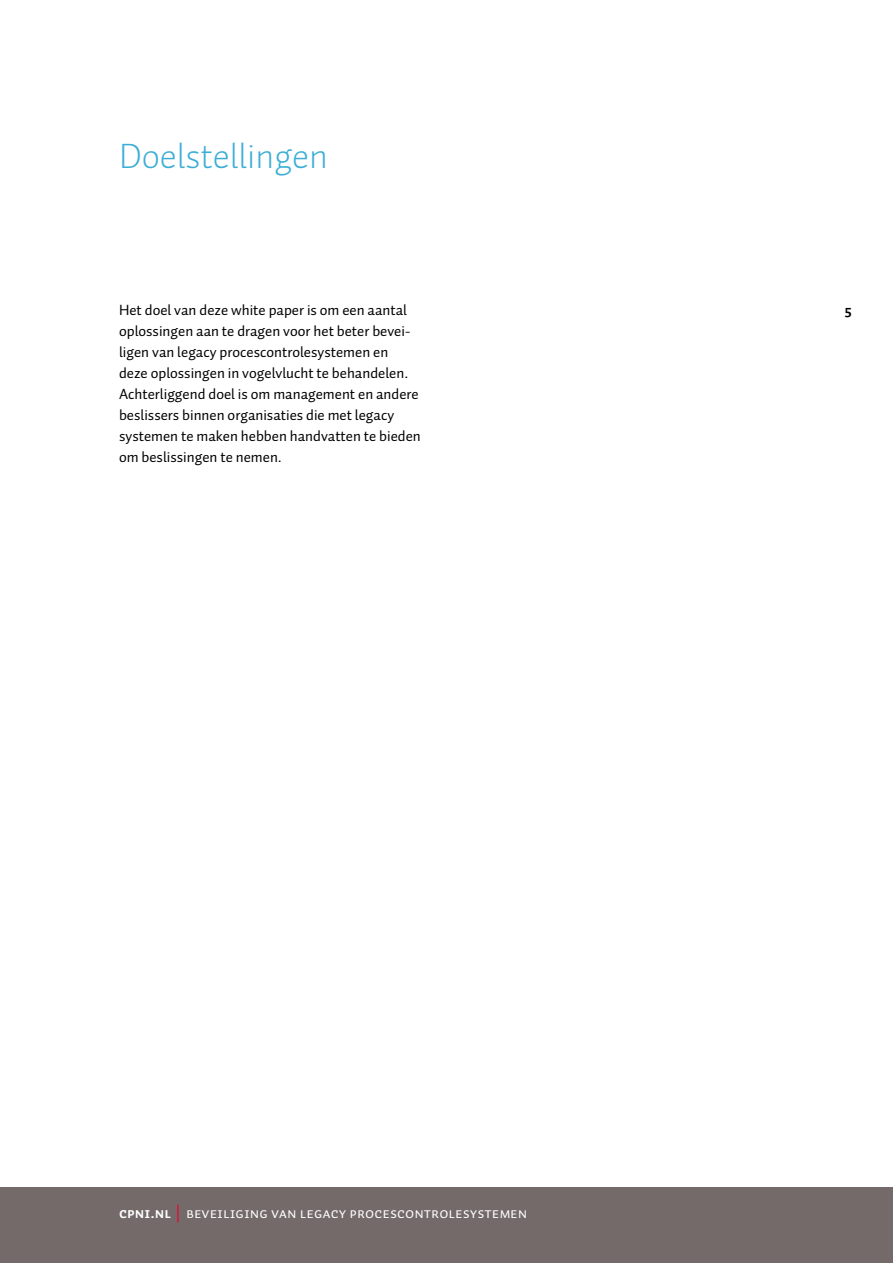
<style>
.page{position:relative;width:893px;height:1263px;background:#fff}
.page>*{position:absolute;margin:0;border:0;box-sizing:border-box;transform-origin:0 0}
.t1{font:300 36px "Auto 1";color:#3caed6}
.t2{font:15px/21px "Auto 1";color:#000}
.t3{font:15px "Auto 1 Regular Sm Cp";color:#fff}
.t4{font:700 15px "Auto 1";color:#000}
.s1{font-family:"Auto 1 Bold Sm Cp"}
</style>
<div class="page">
<div style="left:0;top:1188px;width:893px;height:75px;background:#736a69"></div>
<svg style="left:177px;top:1204px;width:2px;height:18px"></svg>
<h1 class="t1" style="left:119px;top:134px;width:210px">Doelstellingen</h1>
<p class="t2" style="left:119px;top:299px;width:303px">Het doel van deze white paper is om een aantal oplossingen aan te dragen voor het beter bevei&shy;ligen van legacy procescontrolesystemen en<br>deze oplossingen in vogelvlucht te behandelen.<br>Achterliggend doel is om management en andere beslissers binnen organisaties die met legacy systemen te maken hebben handvatten te bieden om beslissingen te nemen.</p>
<p class="t3" style="left:119px;top:1206px;width:410px"><span class="s1">CPNI.NL</span> beveiliging van legacy procescontrolesystemen</p>
<p class="t4" style="left:845px;top:300px;width:8px">5</p>
</div>
